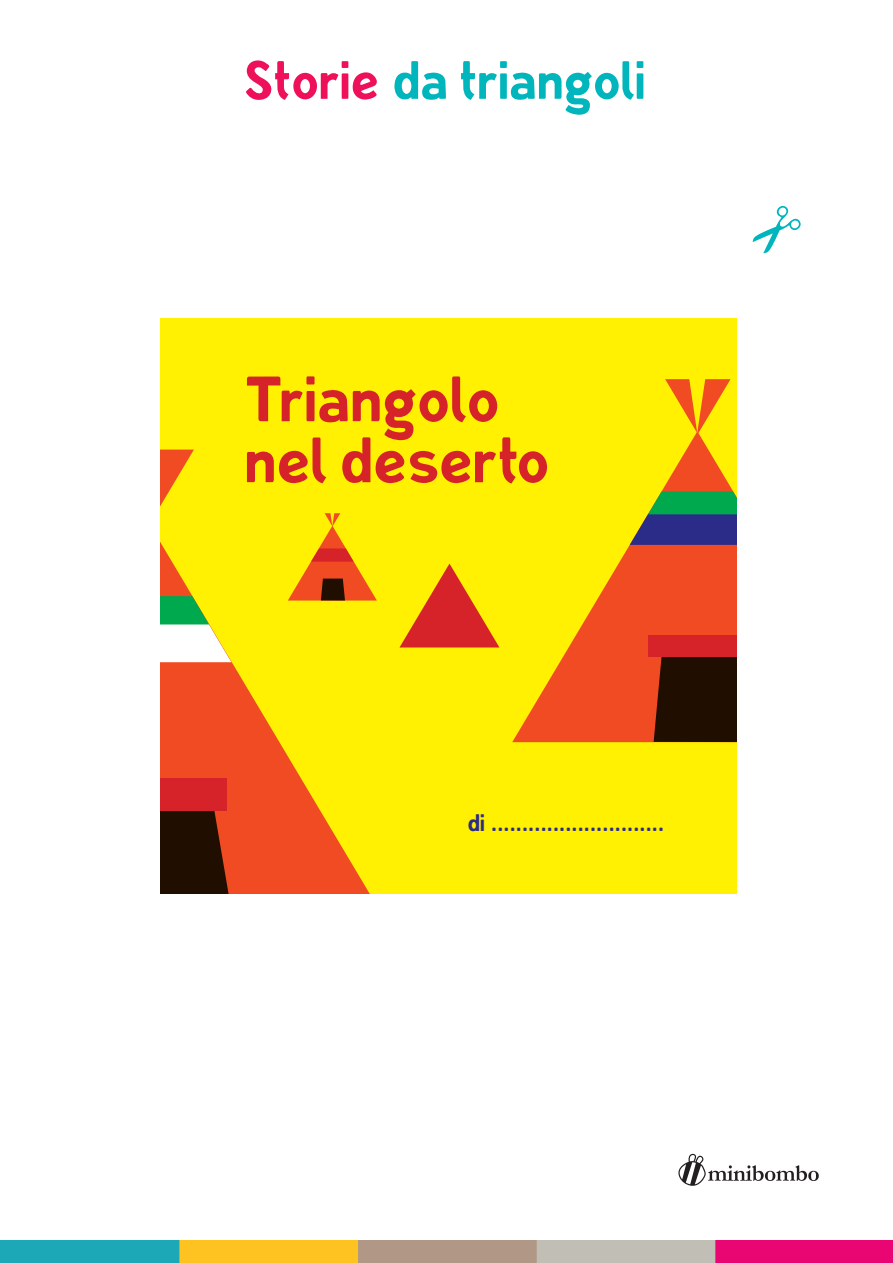
<style>
.page{position:relative;width:893px;height:1263px;background:#fff}
.page>*{position:absolute;margin:0;border:0;box-sizing:border-box;transform-origin:0 0}
.t1{font:64.35px/61.1px "CA Aires Pro";color:#d62229}
.t2{font:54px "CA Aires Pro";color:#00b6bc}
.t3{font:24px "CA Aires Pro";color:#2b2b88}
.s1{color:#ee1059}
</style>
<div class="page">
<img style="left:0;top:1240px;width:893px;height:23px">
<svg style="left:678px;top:1154px;width:141px;height:32px"></svg>
<div style="left:160px;top:318px;width:576px;height:576px;background:#fff101"></div>
<svg style="left:512px;top:434px;width:224px;height:308px"></svg>
<svg style="left:400px;top:564px;width:99px;height:83px"></svg>
<svg style="left:160px;top:542px;width:210px;height:352px"></svg>
<svg style="left:160px;top:449px;width:34px;height:58px"></svg>
<svg style="left:665px;top:379px;width:65px;height:55px"></svg>
<svg style="left:160px;top:810px;width:69px;height:84px;background:#361404"></svg>
<div style="left:654px;top:657px;width:82px;height:85px;background:#200e01"></div>
<svg style="left:160px;top:596px;width:71px;height:66px"></svg>
<svg style="left:630px;top:491px;width:106px;height:54px;background:#3e7160"></svg>
<div style="left:160px;top:779px;width:67px;height:32px;background:#d62229"></div>
<div style="left:647px;top:635px;width:89px;height:21px;background:#d62229"></div>
<svg style="left:288px;top:513px;width:89px;height:87px"></svg>
<p class="t2" style="left:245px;top:40px;width:403px"><span class="s1">Storie</span> da triangoli</p>
<p class="t1" style="left:246px;top:365px;width:306px">Triangolo nel deserto</p>
<p class="t3" style="left:468px;top:805px;width:197px">di ............................</p>
</div>
